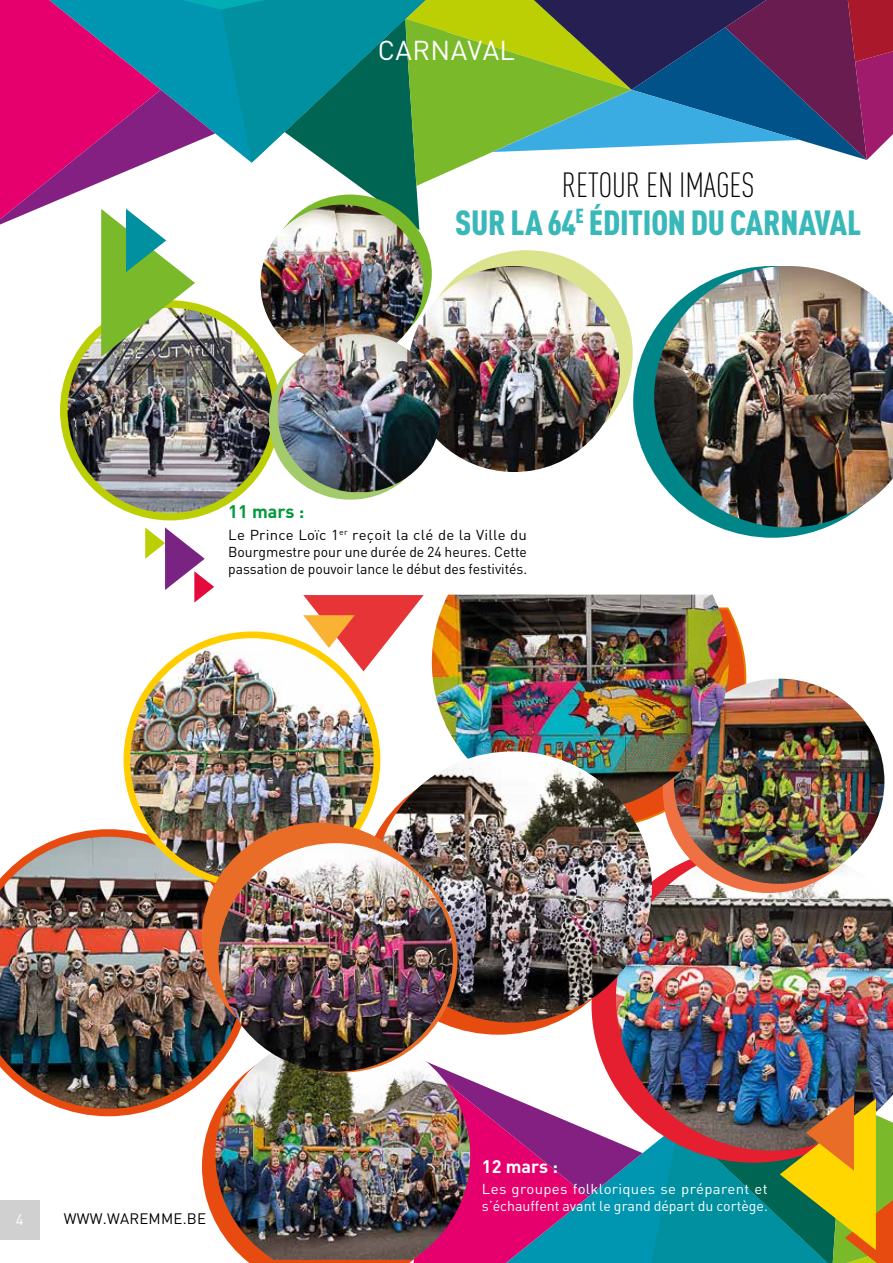
<style>
.page{position:relative;width:893px;height:1263px;background:#fff}
.page>*{position:absolute;margin:0;border:0;box-sizing:border-box;transform-origin:0 0}
.t1{font:900 34.5px/37.5px "DIN Cond";letter-spacing:-.005em;color:#3ab8b9;text-align:center}
.t2{font:27px "DIN";letter-spacing:.015em;color:#fff}
.t3{font:700 18px "DIN";color:#00993a}
.t4{font:700 18px "DIN";color:#fff}
.t5{font:15px "DIN";letter-spacing:.015em;color:#000}
.t6{font:15px "DIN";color:#fff}
.t7{font:14.25px/17.1px "DIN";letter-spacing:-.005em;color:#000;text-align:justify;scale:1.05 1}
.t8{font:14.25px/17.1px "DIN";color:#fff;scale:1.05 1}
.s1{font-weight:300;color:#020203}
</style>
<div class="page">
<div style="left:0;top:1200px;width:39px;height:39px;background:#d0d0d0"></div>
<svg style="left:652px;top:609px;width:95px;height:219px"></svg>
<img style="left:64px;top:304px;width:212px;height:213px;border-radius:106px">
<div style="left:60px;top:300px;width:220px;height:220px;border:8px solid #bccf05;border-radius:50%"></div>
<svg style="left:0;top:0;width:893px;height:357px"></svg>
<div style="left:269px;top:195px;width:163px;height:158px;background:#7ab929;border-radius:50%"></div>
<img style="left:260px;top:205px;width:163px;height:158px">
<div style="left:421px;top:250px;width:212px;height:206px;background:#dbe38c;border-radius:50%"></div>
<div style="left:269px;top:341px;width:163px;height:159px;background:#a3ca6b;border-radius:50%"></div>
<img style="left:408px;top:266px;width:212px;height:206px">
<svg style="left:633px;top:266px;width:194px;height:272px"></svg>
<img style="left:654px;top:266px;width:239px;height:261px">
<img style="left:278px;top:334px;width:162px;height:158px;border-radius:76px">
<svg style="left:145px;top:527px;width:69px;height:75px"></svg>
<img style="left:0;top:829px;width:218px;height:287px">
<img style="left:616px;top:867px;width:277px;height:189px">
<img style="left:674px;top:679px;width:210px;height:205px">
<img style="left:457px;top:1056px;width:436px;height:207px">
<img style="left:432px;top:595px;width:297px;height:216px">
<svg style="left:202px;top:1042px;width:255px;height:221px"></svg>
<img style="left:215px;top:1031px;width:255px;height:229px">
<img style="left:127px;top:639px;width:250px;height:243px">
<img style="left:374px;top:751px;width:278px;height:271px">
<svg style="left:303px;top:595px;width:121px;height:76px"></svg>
<div style="left:202px;top:823px;width:234px;height:228px;background:#e96d27;border-radius:50%"></div>
<img style="left:218px;top:843px;width:235px;height:229px">
<h2 class="t2" style="left:378px;top:34px;width:139px">CARNAVAL</h2>
<h1 class="t1" style="left:455px;top:165px;width:407px"><span class="s1">RETOUR EN IMAGES<br></span>SUR LA 64<sup>E</sup> ÉDITION DU CARNAVAL</h1>
<p class="t3" style="left:228px;top:500px;width:78px">11 mars :</p>
<p class="t7" style="left:228px;top:525px;width:286px">Le Prince Loïc 1<sup>er</sup> reçoit la clé de la Ville du Bourgmestre pour une durée de 24 heures. Cette passation de pouvoir lance le début des festivités.</p>
<p class="t6" style="left:16px;top:1210px;width:9px">4</p>
<p class="t5" style="left:64px;top:1209px;width:144px">WWW.WAREMME.BE</p>
<p class="t4" style="left:482px;top:1154px;width:78px">12 mars :</p>
<p class="t8" style="left:482px;top:1180px;width:274px">Les groupes folkloriques se préparent et s’échauffent avant le grand départ du cortège.</p>
</div>
